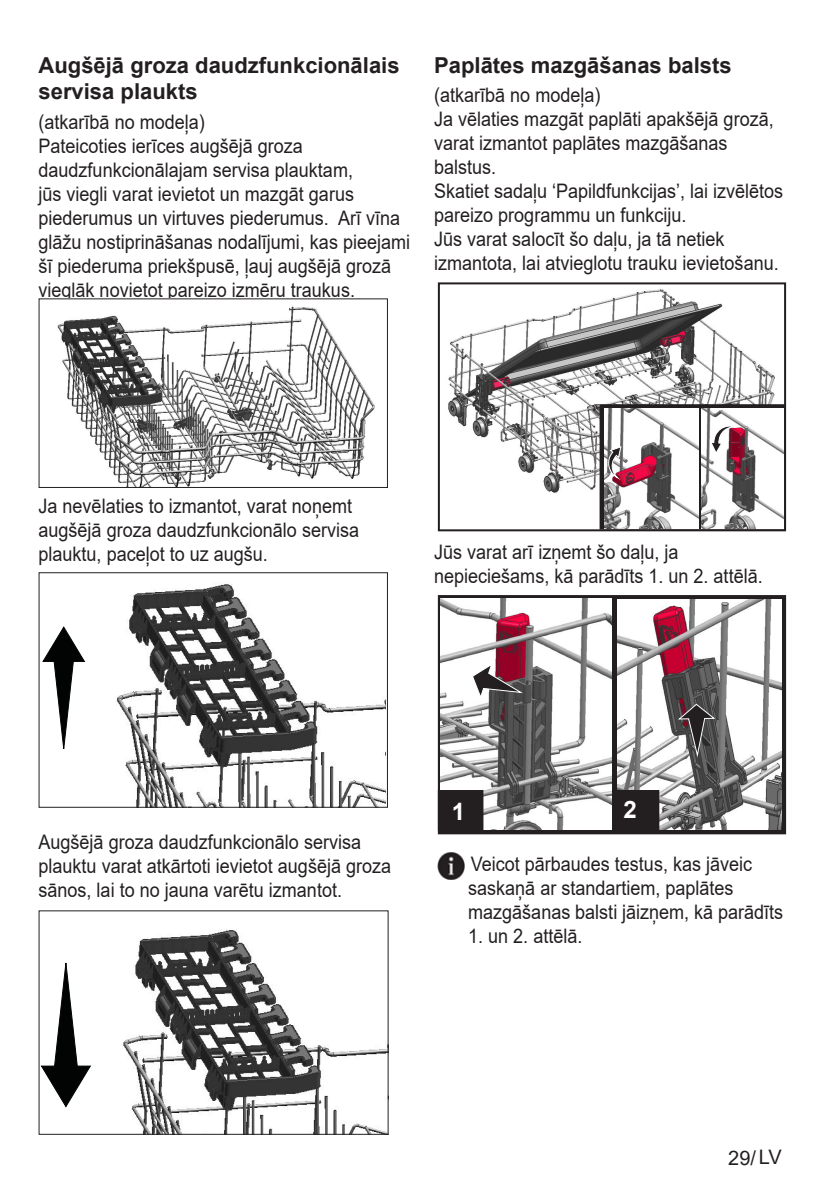
<style>
.page{position:relative;width:840px;height:1191px;background:#fff}
.page>*{position:absolute;margin:0;border:0;box-sizing:border-box;transform-origin:0 0}
.t1{font:700 24px "Arial";color:#fff}
.Baslik{font:700 22px/26.4px "Arial";color:#231f20}
.Yazi_alanlari{font:20px/24px "Arial";color:#231f20;scale:.9 1}
.Girintili_Yazi{font:20px/24px "Arial";color:#231f20;scale:.9 1}
.Yazi_alanlari-2{font:20px "Arial";color:#231f20}
</style>
<div class="page">
<img style="left:57px;top:306px;width:318px;height:180px">
<div style="left:39px;top:298px;width:349px;height:190px;border:1px solid #231f20"></div>
<img style="left:85px;top:584px;width:301px;height:221px">
<svg style="left:42px;top:626px;width:43px;height:123px"></svg>
<div style="left:39px;top:572px;width:349px;height:235px;border:1px solid #231f20"></div>
<img style="left:123px;top:930px;width:263px;height:202px">
<svg style="left:41px;top:962px;width:50px;height:145px"></svg>
<img style="left:448px;top:282px;width:339px;height:230px">
<div style="left:437px;top:282px;width:348px;height:249px;border:2px solid #231f20"></div>
<svg style="left:602px;top:407px;width:179px;height:119px"></svg>
<div style="left:599px;top:404px;width:185px;height:125px;border:2px solid #231f20"></div>
<img style="left:701px;top:409px;width:81px;height:119px">
<img style="left:604px;top:409px;width:93px;height:119px">
<svg style="left:608px;top:446px;width:13px;height:34px"></svg>
<svg style="left:709px;top:426px;width:29px;height:28px"></svg>
<svg style="left:440px;top:598px;width:342px;height:233px;fill:#231f20"></svg>
<div style="left:437px;top:595px;width:348px;height:239px;border:2px solid #231f20"></div>
<img style="left:440px;top:599px;width:171px;height:231px">
<img style="left:616px;top:599px;width:165px;height:230px">
<svg style="left:471px;top:662px;width:54px;height:38px"></svg>
<svg style="left:676px;top:703px;width:40px;height:56px;background:#605c5d"></svg>
<div style="left:438px;top:791px;width:44px;height:39px;background:#231f20"></div>
<div style="left:437px;top:790px;width:46px;height:41px;border:2px solid #231f20"></div>
<div style="left:614px;top:791px;width:44px;height:39px;background:#231f20"></div>
<div style="left:613px;top:790px;width:46px;height:41px;border:2px solid #231f20"></div>
<img style="left:437px;top:852px;width:28px;height:27px">
<p class="Baslik" style="left:39px;top:52px;width:362px">Augšējā groza daudzfunkcionālais servisa plaukts</p>
<p class="Yazi_alanlari" style="left:39px;top:110px;width:186px">(atkarībā no modeļa)</p>
<p class="Yazi_alanlari" style="left:39px;top:134px;width:414px">Pateicoties ierīces augšējā groza daudzfunkcionālajam servisa plauktam,<br>jūs viegli varat ievietot un mazgāt garus piederumus un virtuves piederumus. Arī vīna glāžu nostiprināšanas nodalījumi, kas pieejami šī piederuma priekšpusē, ļauj augšējā grozā vieglāk novietot pareizo izmēru traukus.</p>
<p class="Baslik" style="left:434px;top:52px;width:299px">Paplātes mazgāšanas balsts</p>
<p class="Yazi_alanlari" style="left:434px;top:83px;width:186px">(atkarībā no modeļa)</p>
<p class="Yazi_alanlari" style="left:434px;top:107px;width:378px">Ja vēlaties mazgāt paplāti apakšējā grozā, varat izmantot paplātes mazgāšanas balstus.</p>
<p class="Yazi_alanlari" style="left:434px;top:179px;width:389px">Skatiet sadaļu ‘Papildfunkcijas’, lai izvēlētos pareizo programmu un funkciju.</p>
<p class="Yazi_alanlari" style="left:434px;top:227px;width:384px">Jūs varat salocīt šo daļu, ja tā netiek izmantota, lai atvieglotu trauku ievietošanu.</p>
<p class="Yazi_alanlari" style="left:39px;top:494px;width:357px">Ja nevēlaties to izmantot, varat noņemt augšējā groza daudzfunkcionālo servisa plauktu, paceļot to uz augšu.</p>
<p class="Yazi_alanlari" style="left:434px;top:539px;width:366px">Jūs varat arī izņemt šo daļu, ja nepieciešams, kā parādīts 1. un 2. attēlā.</p>
<p class="Yazi_alanlari" style="left:39px;top:830px;width:393px">Augšējā groza daudzfunkcionālo servisa plauktu varat atkārtoti ievietot augšējā groza sānos, lai to no jauna varētu izmantot.</p>
<p class="t1" style="left:451px;top:794px;width:15px">1</p>
<p class="t1" style="left:623px;top:793px;width:15px">2</p>
<p class="Girintili_Yazi" style="left:468px;top:851px;width:351px">Veicot pārbaudes testus, kas jāveic saskaņā ar standartiem, paplātes mazgāšanas balsti jāizņem, kā parādīts</p>
<p class="Girintili_Yazi" style="left:468px;top:923px;width:128px">1. un 2. attēlā.</p>
<p class="Yazi_alanlari-2" style="left:727px;top:1143px;width:55px">29/ LV</p>
</div>
